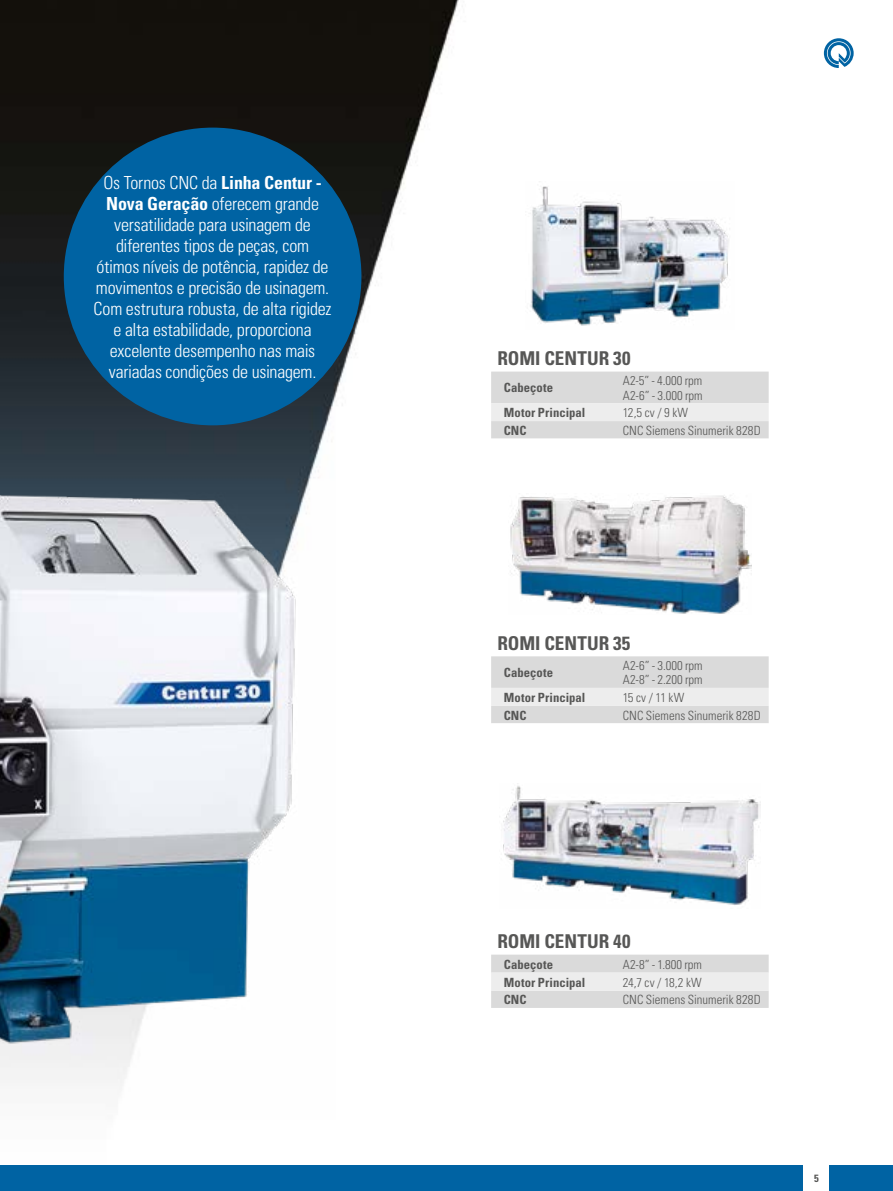
<style>
.page{position:relative;width:893px;height:1191px;background:#fff}
.page>*{position:absolute;margin:0;border:0;box-sizing:border-box;transform-origin:0 0}
.t1{font:700 condensed 19.05px "Univers";letter-spacing:-.005em;color:#575756}
.t2{font:300 condensed 18px/21px "Univers";letter-spacing:-.01em;color:#fff;text-align:center}
.t3{font:300 condensed 12.75px/14.2px "Univers";letter-spacing:.005em;color:#575756}
.t4{font:700 condensed 12.75px "Univers";letter-spacing:.005em;color:#575756}
.t5{font:700 condensed 10.5px "Univers";color:#575756}
.s1{font-weight:700}
</style>
<div class="page">
<img style="left:0;top:0;width:824px;height:808px">
<img style="left:0;top:276px;width:336px;height:810px">
<div style="left:64px;top:128px;width:297px;height:297px;background:#0063a3;border-radius:50%"></div>
<svg style="left:824px;top:38px;width:30px;height:30px"></svg>
<svg style="left:491px;top:371px;width:278px;height:67px;background:#dfdfdf"></svg>
<img style="left:526px;top:182px;width:208px;height:147px">
<img style="left:499px;top:783px;width:261px;height:122px">
<svg style="left:491px;top:954px;width:278px;height:54px;background:#e1e1e1"></svg>
<svg style="left:491px;top:656px;width:278px;height:67px;background:#dfdfdf"></svg>
<img style="left:508px;top:493px;width:244px;height:121px">
<div style="left:829px;top:1165px;width:64px;height:26px;background:#0063a3"></div>
<div style="left:0;top:1165px;width:804px;height:26px;background:#0063a3"></div>
<p class="t2" style="left:94px;top:172px;width:240px">Os Tornos CNC da <span class="s1">Linha Centur - Nova Geração</span> oferecem grande versatilidade para usinagem de diferentes tipos de peças, com ótimos níveis de potência, rapidez de movimentos e precisão de usinagem.<br>Com estrutura robusta, de alta rigidez e alta estabilidade, proporciona excelente desempenho nas mais variadas condições de usinagem.</p>
<p class="t1" style="left:497px;top:347px;width:134px">ROMI CENTUR 30</p>
<p class="t4" style="left:504px;top:380px;width:51px">Cabeçote</p>
<p class="t3" style="left:623px;top:373px;width:81px">A2-5” - 4.000 rpm<br>A2-6” - 3.000 rpm</p>
<p class="t4" style="left:504px;top:405px;width:83px">Motor Principal</p>
<p class="t3" style="left:623px;top:405px;width:67px">12,5 cv / 9 kW</p>
<p class="t4" style="left:504px;top:422px;width:24px">CNC</p>
<p class="t3" style="left:623px;top:423px;width:139px">CNC Siemens Sinumerik 828D</p>
<p class="t1" style="left:497px;top:631px;width:134px">ROMI CENTUR 35</p>
<p class="t4" style="left:504px;top:665px;width:51px">Cabeçote</p>
<p class="t3" style="left:623px;top:658px;width:81px">A2-6” - 3.000 rpm<br>A2-8” - 2.200 rpm</p>
<p class="t4" style="left:504px;top:689px;width:83px">Motor Principal</p>
<p class="t3" style="left:623px;top:690px;width:63px">15 cv / 11 kW</p>
<p class="t4" style="left:504px;top:707px;width:24px">CNC</p>
<p class="t3" style="left:623px;top:708px;width:139px">CNC Siemens Sinumerik 828D</p>
<p class="t1" style="left:497px;top:929px;width:135px">ROMI CENTUR 40</p>
<p class="t4" style="left:504px;top:956px;width:51px">Cabeçote</p>
<p class="t3" style="left:623px;top:957px;width:81px">A2-8” - 1.800 rpm</p>
<p class="t4" style="left:504px;top:974px;width:83px">Motor Principal</p>
<p class="t3" style="left:623px;top:975px;width:81px">24,7 cv / 18,2 kW</p>
<p class="t4" style="left:504px;top:992px;width:24px">CNC</p>
<p class="t3" style="left:623px;top:992px;width:139px">CNC Siemens Sinumerik 828D</p>
<p class="t5" style="left:814px;top:1171px;width:6px">5</p>
</div>
